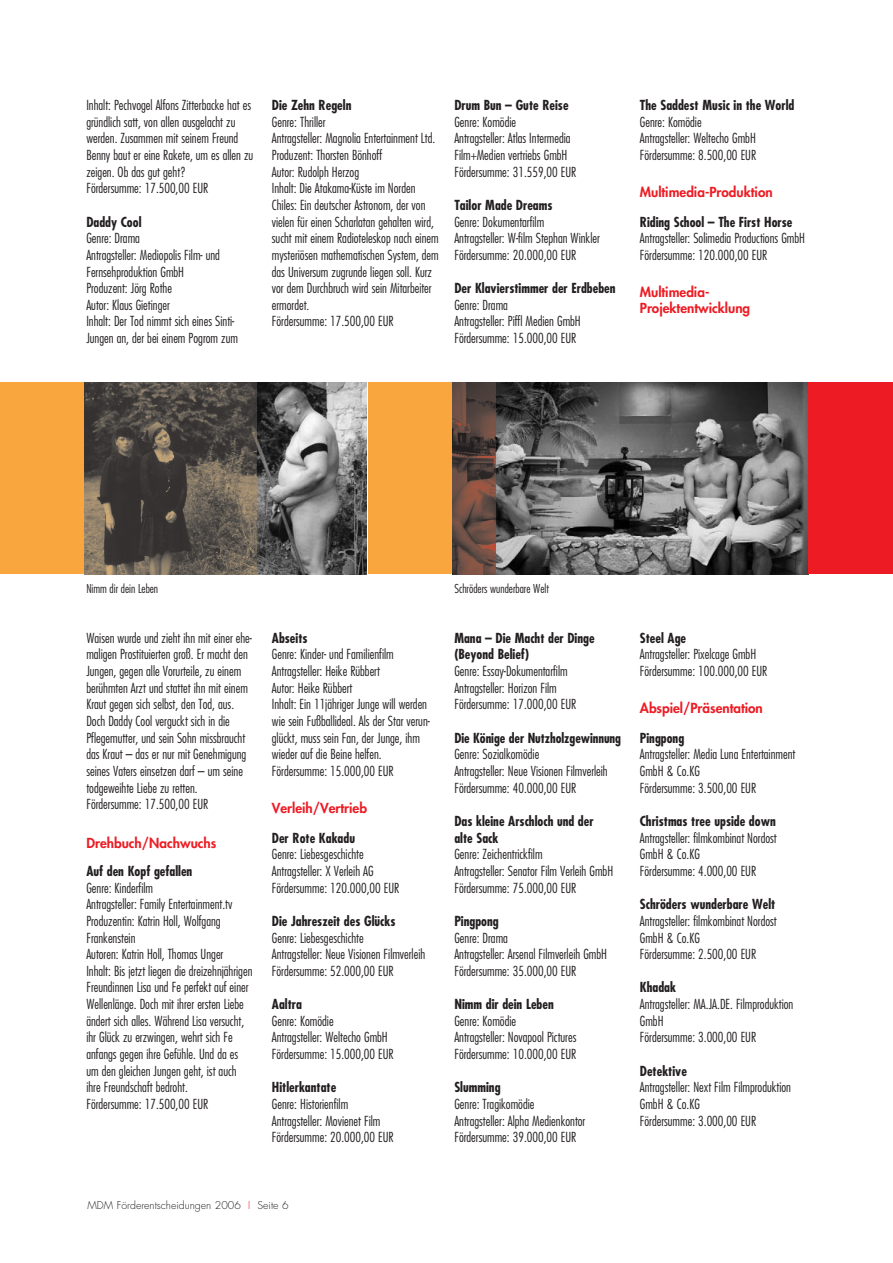
<style>
.page{position:relative;width:893px;height:1263px;background:#fff}
.page>*{position:absolute;margin:0;border:0;box-sizing:border-box;transform-origin:0 0}
.t1{font:300 condensed 13.5px/16.6px "Futura";color:#231f20}
.t2{font:700 condensed 13.5px/16.6px "Futura";color:#231f20}
.t3{font:800 13.5px/15.8px "Futura";color:#ed1c24}
.t4{font:300 condensed 12px "Futura";color:#231f20}
.t5{font:300 10.5px "Futura";color:#231f20}
.s1{color:#ed1c24}
</style>
<div class="page">
<div style="left:0;top:383px;width:843px;height:191px;background:#faa63f"></div>
<img style="left:256px;top:383px;width:110px;height:191px">
<img style="left:85px;top:383px;width:171px;height:191px">
<img style="left:495px;top:383px;width:313px;height:191px">
<img style="left:453px;top:383px;width:42px;height:191px">
<div style="left:808px;top:383px;width:84px;height:191px;background:#ed1c24"></div>
<p class="t1" style="left:86px;top:98px;width:168px">Inhalt: Pechvogel Alfons Zitterbacke hat es gründlich satt, von allen ausgelacht zu werden. Zusammen mit seinem Freund Benny baut er eine Rakete, um es allen zu zeigen. Ob das gut geht?<br>Fördersumme: 17.500,00 EUR</p>
<p class="t2" style="left:86px;top:215px;width:57px">Daddy Cool</p>
<p class="t1" style="left:86px;top:231px;width:153px">Genre: Drama<br>Antragsteller: Mediopolis Film- und<br>Fernsehproduktion GmbH<br>Produzent: Jörg Rothe<br>Autor: Klaus Gietinger<br>Inhalt: Der Tod nimmt sich eines Sinti-<br>Jungen an, der bei einem Pogrom zum</p>
<p class="t2" style="left:272px;top:98px;width:81px">Die Zehn Regeln</p>
<p class="t1" style="left:272px;top:114px;width:168px">Genre: Thriller<br>Antragsteller: Magnolia Entertainment Ltd.<br>Produzent: Thorsten Bönhoff<br>Autor: Rudolph Herzog<br>Inhalt: Die Atakama-Küste im Norden Chiles: Ein deutscher Astronom, der von vielen für einen Scharlatan gehalten wird, sucht mit einem Radioteleskop nach einem mysteriösen mathematischen System, dem das Universum zugrunde liegen soll. Kurz vor dem Durchbruch wird sein Mitarbeiter ermordet.<br>Fördersumme: 17.500,00 EUR</p>
<p class="t2" style="left:454px;top:98px;width:116px">Drum Bun – Gute Reise</p>
<p class="t1" style="left:454px;top:114px;width:123px">Genre: Komödie<br>Antragsteller: Atlas Intermedia<br>Film+Medien vertriebs GmbH<br>Fördersumme: 31.559,00 EUR</p>
<p class="t2" style="left:454px;top:198px;width:100px">Tailor Made Dreams</p>
<p class="t1" style="left:454px;top:214px;width:147px">Genre: Dokumentarfilm<br>Antragsteller: W-film Stephan Winkler<br>Fördersumme: 20.000,00 EUR</p>
<p class="t2" style="left:454px;top:281px;width:163px">Der Klavierstimmer der Erdbeben</p>
<p class="t1" style="left:454px;top:297px;width:128px">Genre: Drama<br>Antragsteller: Piffl Medien GmbH<br>Fördersumme: 15.000,00 EUR</p>
<p class="t2" style="left:640px;top:98px;width:156px">The Saddest Music in the World</p>
<p class="t1" style="left:640px;top:114px;width:118px">Genre: Komödie<br>Antragsteller: Weltecho GmbH<br>Fördersumme: 8.500,00 EUR</p>
<p class="t3" style="left:640px;top:185px;width:134px">Multimedia-Produktion</p>
<p class="t2" style="left:640px;top:215px;width:154px">Riding School – The First Horse</p>
<p class="t1" style="left:640px;top:231px;width:167px">Antragsteller: Solimedia Productions GmbH<br>Fördersumme: 120.000,00 EUR</p>
<p class="t3" style="left:640px;top:285px;width:112px">Multimedia-<br>Projektentwicklung</p>
<p class="t4" style="left:86px;top:583px;width:73px">Nimm dir dein Leben</p>
<p class="t4" style="left:454px;top:583px;width:96px">Schröders wunderbare Welt</p>
<p class="t1" style="left:86px;top:630px;width:167px">Waisen wurde und zieht ihn mit einer ehe&shy;maligen Prostituierten groß. Er macht den Jungen, gegen alle Vorurteile, zu einem berühmten Arzt und stattet ihn mit einem Kraut gegen sich selbst, den Tod, aus.<br>Doch Daddy Cool verguckt sich in die Pflegemutter, und sein Sohn missbraucht das Kraut – das er nur mit Genehmigung seines Vaters einsetzen darf – um seine todgeweihte Liebe zu retten.<br>Fördersumme: 17.500,00 EUR</p>
<p class="t3" style="left:86px;top:836px;width:131px">Drehbuch/Nachwuchs</p>
<p class="t2" style="left:86px;top:864px;width:107px">Auf den Kopf gefallen</p>
<p class="t1" style="left:86px;top:880px;width:167px">Genre: Kinderfilm<br>Antragsteller: Family Entertainment.tv Produzentin: Katrin Holl, Wolfgang Frankenstein<br>Autoren: Katrin Holl, Thomas Unger<br>Inhalt: Bis jetzt liegen die dreizehnjährigen Freundinnen Lisa und Fe perfekt auf einer Wellenlänge. Doch mit ihrer ersten Liebe ändert sich alles. Während Lisa versucht, ihr Glück zu erzwingen, wehrt sich Fe anfangs gegen ihre Gefühle. Und da es um den gleichen Jungen geht, ist auch ihre Freundschaft bedroht.<br>Fördersumme: 17.500,00 EUR</p>
<p class="t2" style="left:272px;top:631px;width:37px">Abseits</p>
<p class="t1" style="left:272px;top:647px;width:159px">Genre: Kinder- und Familienfilm<br>Antragsteller: Heike Rübbert<br>Autor: Heike Rübbert<br>Inhalt: Ein 11jähriger Junge will werden wie sein Fußballideal. Als der Star verun&shy;glückt, muss sein Fan, der Junge, ihm wieder auf die Beine helfen.<br>Fördersumme: 15.000,00 EUR</p>
<p class="t3" style="left:272px;top:801px;width:97px">Verleih/Vertrieb</p>
<p class="t2" style="left:272px;top:831px;width:85px">Der Rote Kakadu</p>
<p class="t1" style="left:272px;top:847px;width:129px">Genre: Liebesgeschichte<br>Antragsteller: X Verleih AG<br>Fördersumme: 120.000,00 EUR</p>
<p class="t2" style="left:272px;top:914px;width:125px">Die Jahreszeit des Glücks</p>
<p class="t1" style="left:272px;top:930px;width:155px">Genre: Liebesgeschichte<br>Antragsteller: Neue Visionen Filmverleih<br>Fördersumme: 52.000,00 EUR</p>
<p class="t2" style="left:272px;top:997px;width:32px">Aaltra</p>
<p class="t1" style="left:272px;top:1013px;width:123px">Genre: Komödie<br>Antragsteller: Weltecho GmbH<br>Fördersumme: 15.000,00 EUR</p>
<p class="t2" style="left:272px;top:1080px;width:66px">Hitlerkantate</p>
<p class="t1" style="left:272px;top:1097px;width:123px">Genre: Historienfilm<br>Antragsteller: Movienet Film<br>Fördersumme: 20.000,00 EUR</p>
<p class="t2" style="left:454px;top:631px;width:142px">Mana – Die Macht der Dinge (Beyond Belief)</p>
<p class="t1" style="left:454px;top:664px;width:123px">Genre: Essay-Dokumentarfilm<br>Antragsteller: Horizon Film<br>Fördersumme: 17.000,00 EUR</p>
<p class="t2" style="left:454px;top:731px;width:168px">Die Könige der Nutzholzgewinnung</p>
<p class="t1" style="left:454px;top:747px;width:155px">Genre: Sozialkomödie<br>Antragsteller: Neue Visionen Filmverleih<br>Fördersumme: 40.000,00 EUR</p>
<p class="t2" style="left:454px;top:814px;width:141px">Das kleine Arschloch und der alte Sack</p>
<p class="t1" style="left:454px;top:847px;width:160px">Genre: Zeichentrickfilm<br>Antragsteller: Senator Film Verleih GmbH<br>Fördersumme: 75.000,00 EUR</p>
<p class="t2" style="left:454px;top:914px;width:46px">Pingpong</p>
<p class="t1" style="left:454px;top:930px;width:154px">Genre: Drama<br>Antragsteller: Arsenal Filmverleih GmbH<br>Fördersumme: 35.000,00 EUR</p>
<p class="t2" style="left:454px;top:997px;width:101px">Nimm dir dein Leben</p>
<p class="t1" style="left:454px;top:1013px;width:123px">Genre: Komödie<br>Antragsteller: Novapool Pictures<br>Fördersumme: 10.000,00 EUR</p>
<p class="t2" style="left:454px;top:1080px;width:48px">Slumming</p>
<p class="t1" style="left:454px;top:1097px;width:132px">Genre: Tragikomödie<br>Antragsteller: Alpha Medienkontor<br>Fördersumme: 39.000,00 EUR</p>
<p class="t2" style="left:640px;top:631px;width:48px">Steel Age</p>
<p class="t1" style="left:640px;top:647px;width:129px">Antragsteller: Pixelcage GmbH<br>Fördersumme: 100.000,00 EUR</p>
<p class="t3" style="left:640px;top:701px;width:124px">Abspiel/Präsentation</p>
<p class="t2" style="left:640px;top:731px;width:46px">Pingpong</p>
<p class="t1" style="left:640px;top:747px;width:157px">Antragsteller: Media Luna Entertainment<br>GmbH &amp; Co.KG<br>Fördersumme: 3.500,00 EUR</p>
<p class="t2" style="left:640px;top:814px;width:137px">Christmas tree upside down</p>
<p class="t1" style="left:640px;top:830px;width:138px">Antragsteller: filmkombinat Nordost<br>GmbH &amp; Co.KG<br>Fördersumme: 4.000,00 EUR</p>
<p class="t2" style="left:640px;top:897px;width:137px">Schröders wunderbare Welt</p>
<p class="t1" style="left:640px;top:913px;width:138px">Antragsteller: filmkombinat Nordost<br>GmbH &amp; Co.KG<br>Fördersumme: 2.500,00 EUR</p>
<p class="t2" style="left:640px;top:980px;width:38px">Khadak</p>
<p class="t1" style="left:640px;top:997px;width:155px">Antragsteller: MA.JA.DE. Filmproduktion<br>GmbH<br>Fördersumme: 3.000,00 EUR</p>
<p class="t2" style="left:640px;top:1064px;width:49px">Detektive</p>
<p class="t1" style="left:640px;top:1080px;width:153px">Antragsteller: Next Film Filmproduktion<br>GmbH &amp; Co.KG<br>Fördersumme: 3.000,00 EUR</p>
<p class="t5" style="left:87px;top:1201px;width:203px">MDM Förderentscheidungen 2006 <span class="s1">I</span> Seite 6</p>
</div>
